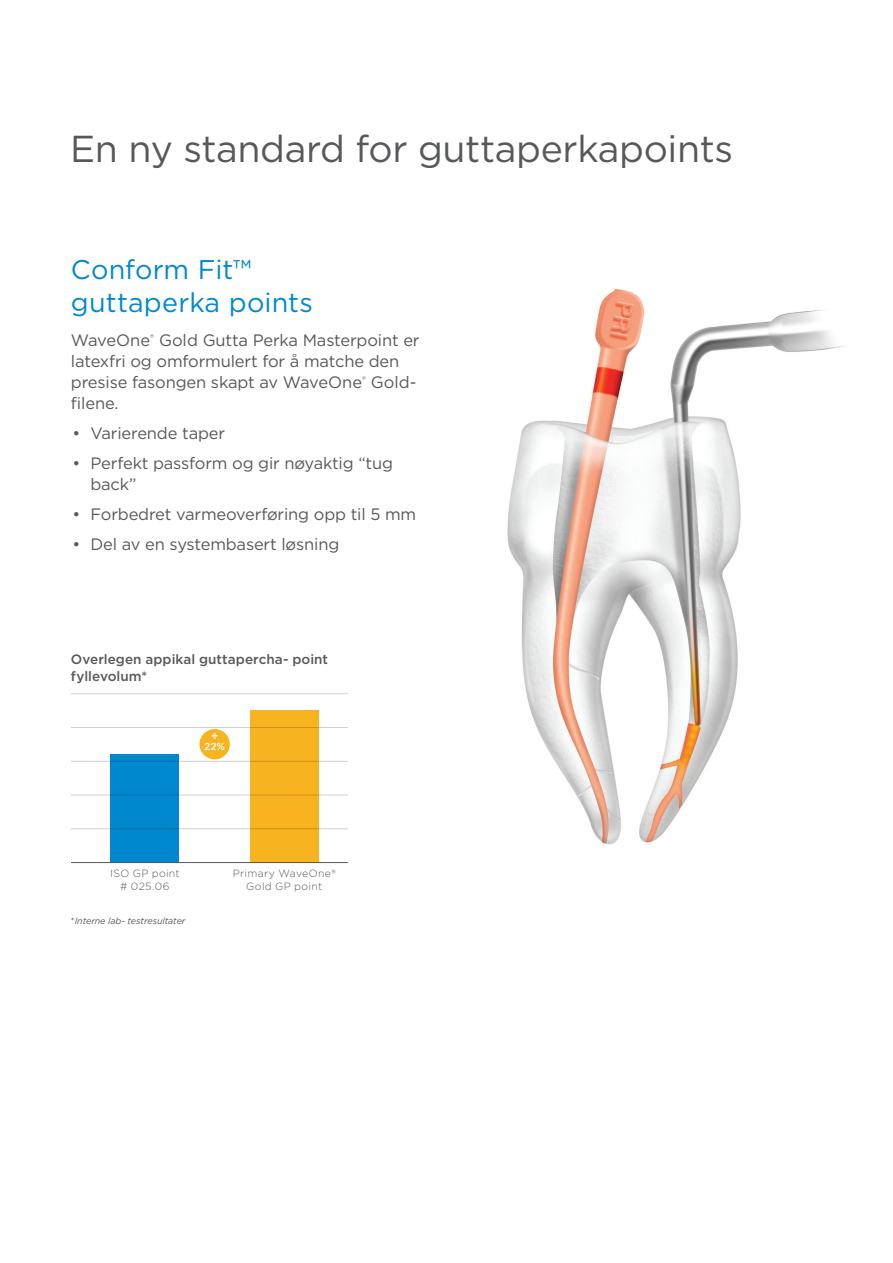
<style>
.page{position:relative;width:893px;height:1263px;background:#fff}
.page>*{position:absolute;margin:0;border:0;box-sizing:border-box;transform-origin:0 0}
.heads{font:37.5px "Gotham";letter-spacing:-.01em;color:#57585a}
.subs{font:27px/32.4px "Gotham";letter-spacing:.005em;color:#0088ce}
.bullet_copy{font:16.5px/21px "Gotham";letter-spacing:-.01em;color:#57585a}
.copy{font:16.5px/21px "Gotham";letter-spacing:-.01em;color:#57585a}
.t1{font:500 13.5px/16.2px "Gotham";color:#57585a}
.t2{font:500 12px "Gotham";color:#fff}
.t3{font:300 10.5px/12.6px "Gotham";letter-spacing:.03em;color:#57585a;text-align:center}
.t4{font:500 10.2px "Gotham";color:#fff}
.copy-2{font:italic 9px "Gotham";letter-spacing:-.01em;color:#57585a}
</style>
<div class="page">
<img style="left:344px;top:288px;width:499px;height:557px">
<div style="left:250px;top:710px;width:68px;height:152px;background:#f8b321"></div>
<div style="left:111px;top:754px;width:68px;height:108px;background:#0088ce"></div>
<hr style="left:71px;top:727px;width:277px;height:1px;background:#cfd0d2">
<hr style="left:71px;top:761px;width:277px;height:1px;background:#cfd0d2">
<hr style="left:71px;top:828px;width:277px;height:1px;background:#cfd0d2">
<hr style="left:71px;top:795px;width:277px;height:1px;background:#cfd0d2">
<hr style="left:71px;top:693px;width:277px;height:1px;background:#cfd0d2">
<hr style="left:71px;top:862px;width:277px;height:1px;background:#57585a">
<div style="left:199px;top:729px;width:31px;height:30px;background:#f8b321;border-radius:50%"></div>
<p class="heads" style="left:70px;top:125px;width:665px">En ny standard for guttaperkapoints</p>
<p class="subs" style="left:71px;top:253px;width:243px">Conform Fit™ guttaperka points</p>
<p class="copy" style="left:71px;top:329px;width:350px">WaveOne<sup>®</sup> Gold Gutta Perka Masterpoint er latexfri og omformulert for å matche den presise fasongen skapt av WaveOne<sup>®</sup> Gold&shy;filene.</p>
<p class="bullet_copy" style="left:72px;top:422px;width:154px">• Varierende taper</p>
<p class="bullet_copy" style="left:90px;top:452px;width:304px;text-indent:-18px">• Perfekt passform og gir nøyaktig “tug back”</p>
<p class="bullet_copy" style="left:72px;top:503px;width:345px">• Forbedret varmeoverføring opp til 5 mm</p>
<p class="bullet_copy" style="left:72px;top:533px;width:268px">• Del av en systembasert løsning</p>
<p class="t1" style="left:71px;top:651px;width:259px">Overlegen appikal guttapercha- point fyllevolum*</p>
<p class="t2" style="left:211px;top:728px;width:9px">+</p>
<p class="t4" style="left:204px;top:740px;width:22px">22%</p>
<p class="t3" style="left:110px;top:867px;width:71px">ISO GP point # 025.06</p>
<p class="copy-2" style="left:70px;top:915px;width:117px">*Interne lab- testresultater</p>
<p class="t3" style="left:233px;top:867px;width:105px">Primary WaveOne®<br>Gold GP point</p>
</div>
